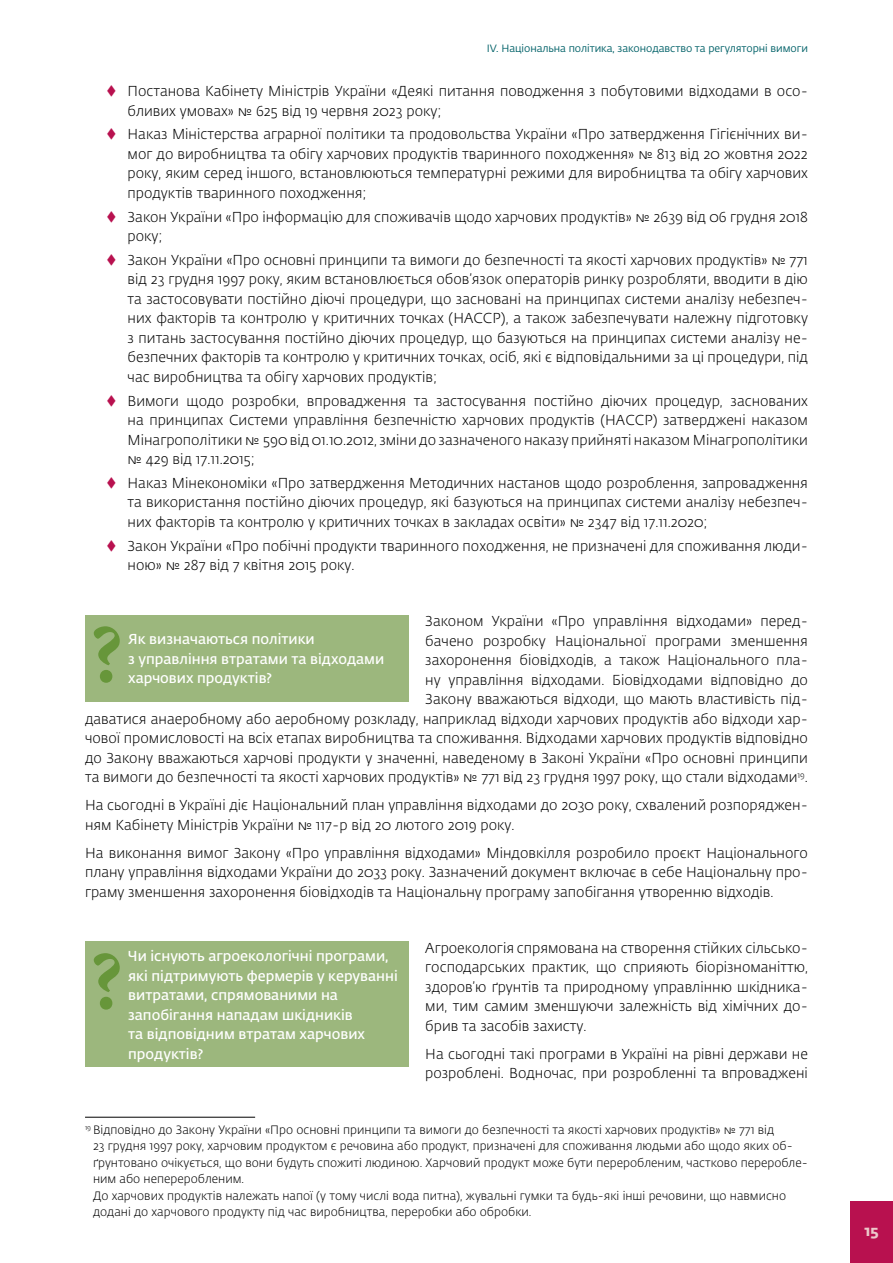
<style>
.page{position:relative;width:893px;height:1263px;background:#fff}
.page>*{position:absolute;margin:0;border:0;box-sizing:border-box;transform-origin:0 0}
.txt{font:700 83.55px "Minion 3 Subhead";color:#67963a}
.t1{font:700 15px "Fedra Sans Pro";color:#ecc9ca}
.txt-2{font:300 14.25px/19.5px "Fedra Sans Pro";color:#000;text-align:justify}
.txt-3{font:600 14.25px/19.5px "Fedra Sans Pro";color:#fff}
.snoska{font:300 12px/16.5px "Fedra Sans Pro";color:#000}
.t2{font:10.5px "Fedra Sans Pro";letter-spacing:-.005em;color:#006168}
</style>
<div class="page">
<div style="left:850px;top:1201px;width:43px;height:62px;background:#b8114f"></div>
<hr style="left:85px;top:1117px;width:170px;height:1px;background:#000">
<div style="left:85px;top:615px;width:323px;height:86px;background:#9cb77d"></div>
<div style="left:85px;top:941px;width:323px;height:126px;background:#9cb77d"></div>
<p class="t2" style="left:487px;top:41px;width:323px">IV. Національна політика, законодавство та регуляторні вимоги</p>
<p class="txt-2" style="left:128px;top:81px;width:682px">Постанова Кабінету Міністрів України «Деякі питання поводження з побутовими відходами в осо&shy;бливих умовах» № 625 від 19 червня 2023 року;</p>
<p class="txt-2" style="left:128px;top:124px;width:682px">Наказ Міністерства аграрної політики та продовольства України «Про затвердження Гігієнічних ви&shy;мог до виробництва та обігу харчових продуктів тваринного походження» № 813 від 20 жовтня 2022 року, яким серед іншого, встановлюються температурні режими для виробництва та обігу харчових продуктів тваринного походження;</p>
<p class="txt-2" style="left:128px;top:207px;width:682px">Закон України «Про інформацію для споживачів щодо харчових продуктів» № 2639 від 06 грудня 2018 року;</p>
<p class="txt-2" style="left:128px;top:250px;width:682px">Закон України «Про основні принципи та вимоги до безпечності та якості харчових продуктів» № 771 від 23 грудня 1997 року, яким встановлюється обов’язок операторів ринку розробляти, вводити в дію та застосовувати постійно діючі процедури, що засновані на принципах системи аналізу небезпеч&shy;них факторів та контролю у критичних точках (НАССР), а також забезпечувати належну підготовку з питань застосування постійно діючих процедур, що базуються на принципах системи аналізу не&shy;безпечних факторів та контролю у критичних точках, осіб, які є відповідальними за ці процедури, під час виробництва та обігу харчових продуктів;</p>
<p class="txt-2" style="left:128px;top:391px;width:682px">Вимоги щодо розробки, впровадження та застосування постійно діючих процедур, заснованих на принципах Системи управління безпечністю харчових продуктів (НАССР) затверджені наказом Мінагрополітики № 590 від 01.10.2012, зміни до зазначеного наказу прийняті наказом Мінагрополітики № 429 від 17.11.2015;</p>
<p class="txt-2" style="left:128px;top:473px;width:682px">Наказ Мінекономіки «Про затвердження Методичних настанов щодо розроблення, запровадження та використання постійно діючих процедур, які базуються на принципах системи аналізу небезпеч&shy;них факторів та контролю у критичних точках в закладах освіти» № 2347 від 17.11.2020;</p>
<p class="txt-2" style="left:128px;top:536px;width:682px">Закон України «Про побічні продукти тваринного походження, не призначені для споживання люди&shy;ною» № 287 від 7 квітня 2015 року.</p>
<p class="txt-2" style="left:85px;top:611px;width:724px;text-align:right">Законом України «Про управління відходами» перед-<br>бачено розробку Національної програми зменшення<br>захоронення біовідходів, а також Національного пла-<br>ну управління відходами. Біовідходами відповідно до<br>Закону вважаються відходи, що мають властивість під-<br>даватися анаеробному або аеробному розкладу, наприклад відходи харчових продуктів або відходи хар&shy;чової промисловості на всіх етапах виробництва та споживання. Відходами харчових продуктів відповідно до Закону вважаються харчові продукти у значенні, наведеному в Законі України «Про основні принципи та вимоги до безпечності та якості харчових продуктів» № 771 від 23 грудня 1997 року, що стали відходами<sup>19</sup>.</p>
<p class="txt-2" style="left:85px;top:795px;width:724px">На сьогодні в Україні діє Національний план управління відходами до 2030 року, схвалений розпоряджен&shy;ням Кабінету Міністрів України № 117-р від 20 лютого 2019 року.</p>
<p class="txt-2" style="left:85px;top:843px;width:724px">На виконання вимог Закону «Про управління відходами» Міндовкілля розробило проєкт Національного плану управління відходами України до 2033 року. Зазначений документ включає в себе Національну про&shy;граму зменшення захоронення біовідходів та Національну програму запобігання утворенню відходів.</p>
<p class="txt" style="left:88px;top:597px;width:36px">?</p>
<p class="txt-3" style="left:128px;top:629px;width:258px">Як визначаються політики<br>з управління втратами та відходами</p>
<p class="txt-3" style="left:128px;top:668px;width:145px">харчових продуктів?</p>
<p class="txt" style="left:88px;top:923px;width:36px">?</p>
<p class="txt-3" style="left:128px;top:946px;width:271px">Чи існують агроекологічні програми, які підтримують фермерів у керуванні витратами, спрямованими на запобігання нападам шкідників<br>та відповідним втратам харчових продуктів?</p>
<p class="txt-2" style="left:425px;top:938px;width:384px">Агроекологія спрямована на створення стійких сільсько&shy;господарських практик, що сприяють біорізноманіттю, здоров’ю ґрунтів та природному управлінню шкідника&shy;ми, тим самим зменшуючи залежність від хімічних до&shy;брив та засобів захисту.</p>
<p class="txt-2" style="left:425px;top:1044px;width:384px">На сьогодні такі програми в Україні на рівні держави не розроблені. Водночас, при розробленні та впроваджені</p>
<p class="snoska" style="left:93px;top:1121px;width:716px;text-indent:-8px"><sup>19</sup> Відповідно до Закону України «Про основні принципи та вимоги до безпечності та якості харчових продуктів» № 771 від<br>23 грудня 1997 року, харчовим продуктом є речовина або продукт, призначені для споживання людьми або щодо яких об&shy;ґрунтовано очікується, що вони будуть спожиті людиною. Харчовий продукт може бути переробленим, частково переробле&shy;ним або непереробленим.<br>До харчових продуктів належать напої (у тому числі вода питна), жувальні гумки та будь-які інші речовини, що навмисно додані до харчового продукту під час виробництва, переробки або обробки.</p>
<p class="t1" style="left:865px;top:1219px;width:16px">15</p>
</div>
